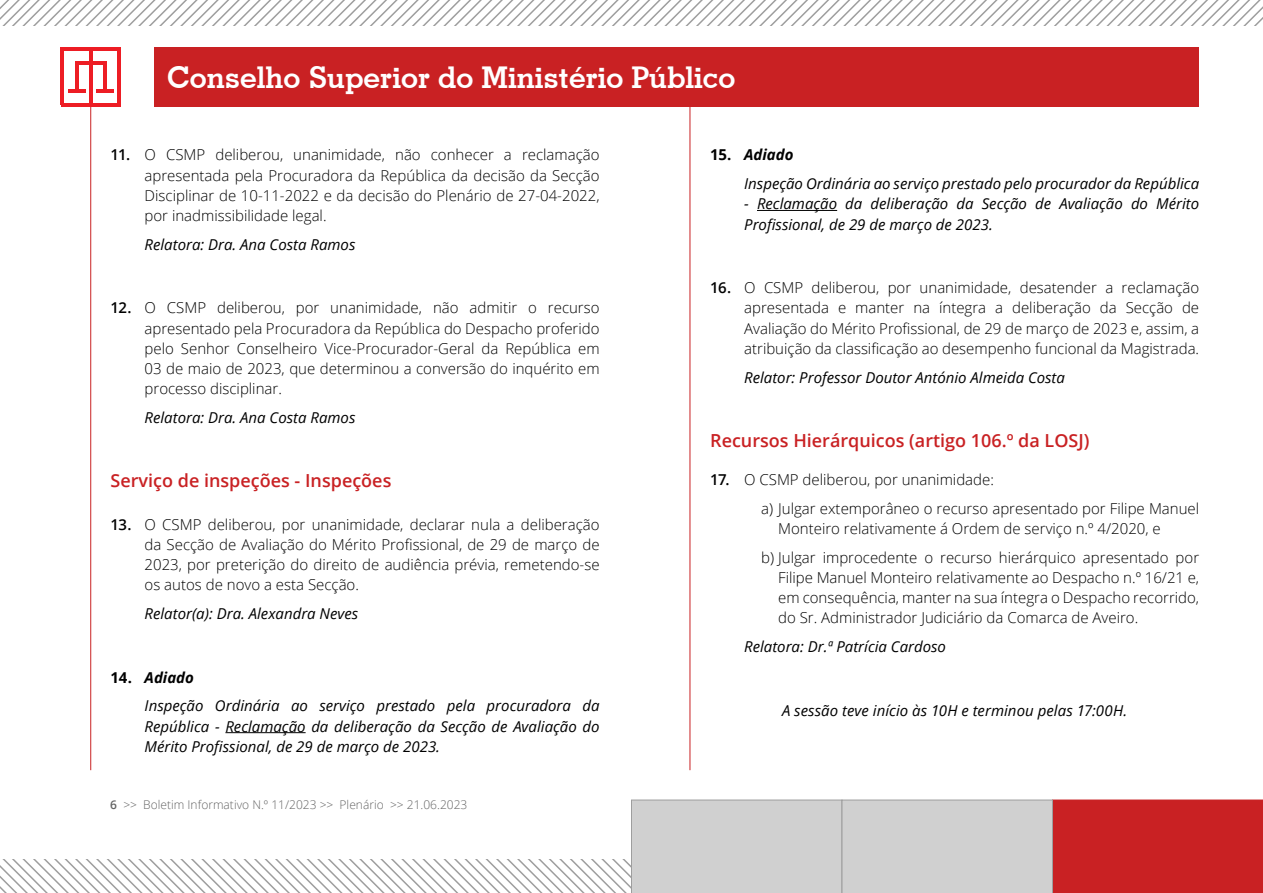
<style>
.page{position:relative;width:1263px;height:893px;background:#fff}
.page>*{position:absolute;margin:0;border:0;box-sizing:border-box;transform-origin:0 0}
.t1{font:700 30px "Geometric Slab 703 BT";color:#fff}
.t2{font:600 18px "Open Sans";color:#c92123}
.t3{font:300 15px/20.2px "Open Sans";color:#000;text-align:justify}
.t4{font:italic 15px/28.8px "Open Sans";color:#000}
.t5{font:300 12px "Open Sans";color:#646464}
.s1{font-weight:600}
.s2{font-weight:700;font-style:normal}
.s3{font-weight:700}
</style>
<div class="page">
<svg style="left:0;top:800px;width:1263px;height:93px"></svg>
<div style="left:154px;top:47px;width:1045px;height:60px;background:#c92123"></div>
<hr style="left:90px;top:104px;width:1px;height:666px;background:#c92123">
<hr style="left:75px;top:61px;width:3px;height:31px;background:#ed1d24">
<hr style="left:61px;top:47px;width:3px;height:58px;background:#ed1d24">
<hr style="left:117px;top:49px;width:3px;height:56px;background:#ed1d24">
<hr style="left:61px;top:103px;width:59px;height:4px;background:#ed1d24">
<hr style="left:61px;top:47px;width:59px;height:4px;background:#ed1d24">
<hr style="left:89px;top:48px;width:3px;height:56px;background:#ed1d24">
<hr style="left:68px;top:89px;width:17px;height:4px;background:#ed1d24">
<hr style="left:103px;top:61px;width:3px;height:31px;background:#ed1d24">
<hr style="left:75px;top:61px;width:31px;height:4px;background:#ed1d24">
<hr style="left:96px;top:89px;width:18px;height:4px;background:#ed1d24">
<hr style="left:690px;top:104px;width:1px;height:666px;background:#c92123">
<svg style="left:0;top:0;width:1263px;height:26px"></svg>
<hr style="left:225px;top:732px;width:81px;height:1px;background:#000">
<hr style="left:757px;top:210px;width:80px;height:1px;background:#000">
<h1 class="t1" style="left:167px;top:60px;width:570px">Conselho Superior do Ministério Público</h1>
<p class="t3" style="left:145px;top:144px;width:456px;text-indent:-34px"><span class="s1">11.</span> O CSMP deliberou, unanimidade, não conhecer a reclamação apresentada pela Procuradora da República da decisão da Secção Disciplinar de 10-11-2022 e da decisão do Plenário de 27-04-2022, por inadmissibilidade legal.</p>
<p class="t4" style="left:145px;top:230px;width:212px">Relatora: Dra. Ana Costa Ramos</p>
<p class="t3" style="left:145px;top:297px;width:456px;text-indent:-34px"><span class="s1">12.</span> O CSMP deliberou, por unanimidade, não admitir o recurso apresentado pela Procuradora da República do Despacho proferido pelo Senhor Conselheiro Vice-Procurador-Geral da República em 03 de maio de 2023, que determinou a conversão do inquérito em processo disciplinar.</p>
<p class="t4" style="left:145px;top:403px;width:212px">Relatora: Dra. Ana Costa Ramos</p>
<p class="t2" style="left:111px;top:468px;width:282px">Serviço de inspeções - Inspeções</p>
<p class="t3" style="left:145px;top:513px;width:456px;text-indent:-34px"><span class="s1">13.</span> O CSMP deliberou, por unanimidade, declarar nula a deliberação da Secção de Avaliação do Mérito Profissional, de 29 de março de 2023, por preterição do direito de audiência prévia, remetendo-se os autos de novo a esta Secção.</p>
<p class="t4" style="left:145px;top:599px;width:215px">Relator(a): Dra. Alexandra Neves</p>
<p class="t4" style="left:145px;top:662px;width:456px;text-indent:-34px"><span class="s2">14.</span> <span class="s3">Adiado<br></span>Inspeção Ordinária ao serviço prestado pela procuradora da</p>
<p class="t4" style="left:145px;top:716px;width:456px;line-height:20.2px">República - Reclamação da deliberação da Secção de Avaliação do<br>Mérito Profissional, de 29 de março de 2023.</p>
<p class="t5" style="left:110px;top:796px;width:359px"><span class="s1">6</span> &gt;&gt; Boletim Informativo N.º 11/2023 &gt;&gt; Plenário &gt;&gt; 21.06.2023</p>
<p class="t4" style="left:744px;top:140px;width:456px;text-indent:-34px"><span class="s2">15.</span> <span class="s3">Adiado<br></span>Inspeção Ordinária ao serviço prestado pelo procurador da República</p>
<p class="t4" style="left:744px;top:193px;width:456px;line-height:20.2px">- Reclamação da deliberação da Secção de Avaliação do Mérito<br>Profissional, de 29 de março de 2023.</p>
<p class="t3" style="left:744px;top:277px;width:456px;text-indent:-34px"><span class="s1">16.</span> O CSMP deliberou, por unanimidade, desatender a reclamação apresentada e manter na íntegra a deliberação da Secção de Avaliação do Mérito Profissional, de 29 de março de 2023 e, assim, a atribuição da classificação ao desempenho funcional da Magistrada.</p>
<p class="t4" style="left:744px;top:362px;width:322px">Relator: Professor Doutor António Almeida Costa</p>
<p class="t2" style="left:710px;top:428px;width:381px">Recursos Hierárquicos (artigo 106.º da LOSJ)</p>
<p class="t3" style="left:761px;top:464px;width:439px;line-height:28.8px;text-indent:-51px"><span class="s1">17.</span> O CSMP deliberou, por unanimidade:<br>a) Julgar extemporâneo o recurso apresentado por Filipe Manuel</p>
<p class="t3" style="left:761px;top:513px;width:439px;line-height:28.8px;text-indent:17px">Monteiro relativamente á Ordem de serviço n.º 4/2020, e<br>b) Julgar improcedente o recurso hierárquico apresentado por</p>
<p class="t3" style="left:778px;top:567px;width:422px">Filipe Manuel Monteiro relativamente ao Despacho n.º 16/21 e, em consequência, manter na sua íntegra o Despacho recorrido, do Sr. Administrador Judiciário da Comarca de Aveiro.</p>
<p class="t4" style="left:744px;top:632px;width:203px">Relatora: Dr.ª Patrícia Cardoso</p>
<p class="t4" style="left:782px;top:695px;width:347px">A sessão teve início às 10H e terminou pelas 17:00H.</p>
</div>
